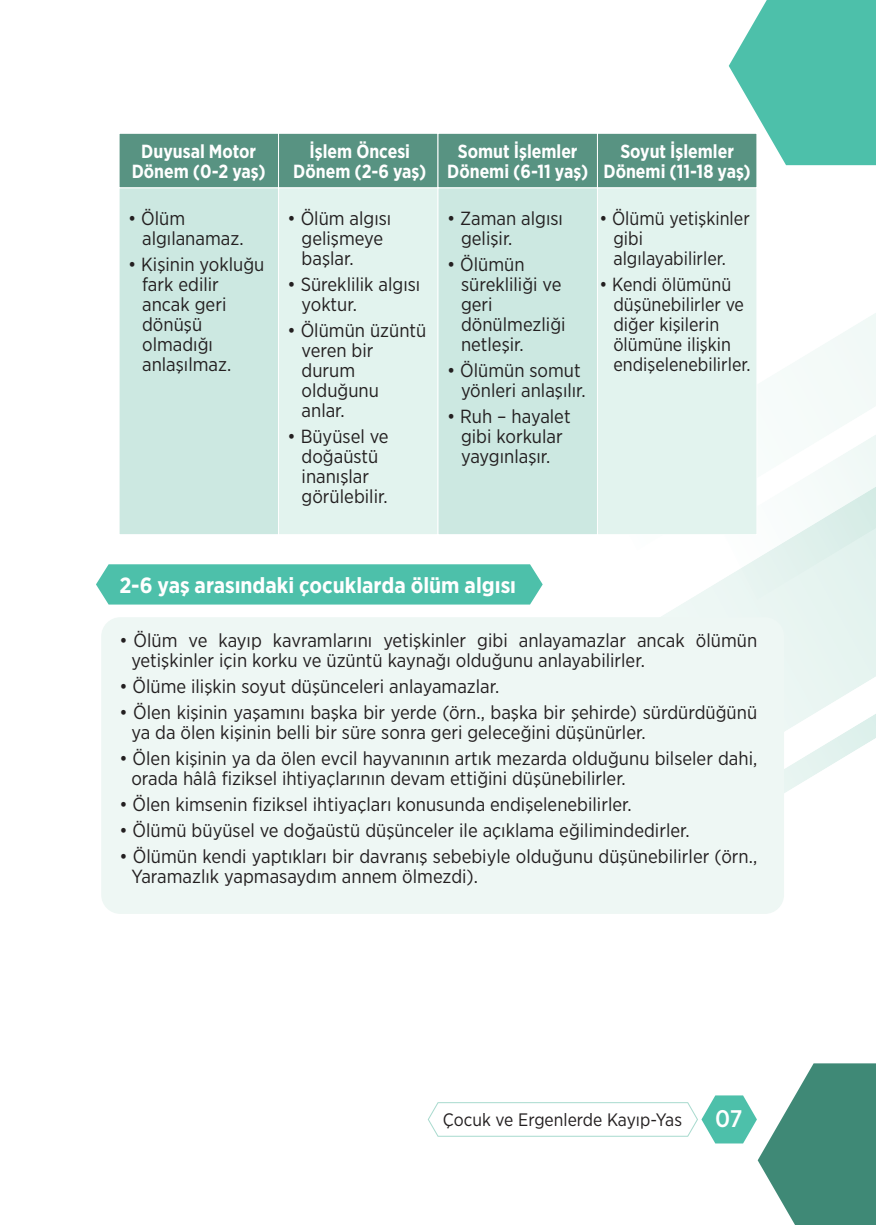
<style>
.page{position:relative;width:876px;height:1225px;background:#fff}
.page>*{position:absolute;margin:0;border:0;box-sizing:border-box;transform-origin:0 0}
.t1{font:500 24px "Gotham Narrow";color:#fff}
.t2{font:700 22px "Gotham Narrow";color:#fff}
.t3{font:19px/20px "Gotham Narrow";color:#231f20}
.t4{font:700 19px/20px "Gotham Narrow";color:#fff;text-align:center;scale:.95 1}
.t5{font:18px "Gotham Narrow";color:#231f20}
</style>
<div class="page">
<svg style="left:799px;top:313px;width:77px;height:173px;fill:#f4faf8"></svg>
<svg style="left:444px;top:486px;width:432px;height:307px"></svg>
<svg style="left:427px;top:1063px;width:449px;height:162px"></svg>
<svg style="left:729px;top:0;width:147px;height:165px;background:#64c8b5"></svg>
<div style="left:101px;top:617px;width:683px;height:297px;background:#eef7f4;border-radius:19px"></div>
<div style="left:96px;top:564px;width:447px;height:40px;background:#4dc0aa"></div>
<div style="left:119px;top:187px;width:160px;height:348px;background:#cce8e1;border:1px solid #fff"></div>
<div style="left:278px;top:187px;width:160px;height:348px;background:#e2f3ee;border:1px solid #fff"></div>
<div style="left:438px;top:187px;width:160px;height:348px;background:#cce8e1;border:1px solid #fff"></div>
<div style="left:597px;top:187px;width:160px;height:348px;background:#e2f3ee;border:1px solid #fff"></div>
<div style="left:119px;top:133px;width:160px;height:55px;background:#589382;border:1px solid #fff"></div>
<div style="left:278px;top:133px;width:160px;height:55px;background:#589382;border:1px solid #fff"></div>
<div style="left:438px;top:133px;width:160px;height:55px;background:#589382;border:1px solid #fff"></div>
<div style="left:597px;top:133px;width:160px;height:55px;background:#589382;border:1px solid #fff"></div>
<p class="t4" style="left:132px;top:141px;width:143px">Duyusal Motor<br>Dönem (0-2 yaş)</p>
<p class="t4" style="left:293px;top:141px;width:142px">İşlem Öncesi<br>Dönem (2-6 yaş)</p>
<p class="t4" style="left:447px;top:141px;width:150px">Somut İşlemler<br>Dönemi (6-11 yaş)</p>
<p class="t4" style="left:603px;top:141px;width:157px">Soyut İşlemler<br>Dönemi (11-18 yaş)</p>
<p class="t3" style="left:142px;top:209px;width:103px;text-indent:-14px">• Ölüm algılanamaz.</p>
<p class="t3" style="left:142px;top:255px;width:124px;text-indent:-14px">• Kişinin yokluğu fark edilir ancak geri dönüşü olmadığı anlaşılmaz.</p>
<p class="t3" style="left:302px;top:209px;width:91px;text-indent:-14px">• Ölüm algısı gelişmeye başlar.</p>
<p class="t3" style="left:302px;top:275px;width:120px;text-indent:-14px">• Süreklilik algısı yoktur.</p>
<p class="t3" style="left:302px;top:321px;width:126px;text-indent:-14px">• Ölümün üzüntü veren bir durum olduğunu anlar.</p>
<p class="t3" style="left:302px;top:427px;width:89px;text-indent:-14px">• Büyüsel ve doğaüstü inanışlar görülebilir.</p>
<p class="t3" style="left:461px;top:209px;width:103px;text-indent:-14px">• Zaman algısı gelişir.</p>
<p class="t3" style="left:461px;top:255px;width:106px;text-indent:-14px">• Ölümün sürekliliği ve geri dönülmezliği netleşir.</p>
<p class="t3" style="left:447px;top:361px;width:140px;text-align:right">• Ölümün somut yönleri anlaşılır.</p>
<p class="t3" style="left:447px;top:407px;width:125px;text-align:center">• Ruh – hayalet gibi korkular yaygınlaşır.</p>
<p class="t3" style="left:613px;top:209px;width:138px;text-indent:-14px">• Ölümü yetişkinler gibi algılayabilirler.</p>
<p class="t3" style="left:613px;top:275px;width:139px;text-indent:-14px">• Kendi ölümünü düşünebilirler ve diğer kişilerin ölümüne ilişkin endişelenebilirler.</p>
<p class="t2" style="left:119px;top:573px;width:398px">2-6 yaş arasındaki çocuklarda ölüm algısı</p>
<p class="t3" style="left:131px;top:630px;width:627px;text-indent:-12px">• Ölüm ve kayıp kavramlarını yetişkinler gibi anlayamazlar ancak ölümün yetişkinler için korku ve üzüntü kaynağı olduğunu anlayabilirler.</p>
<p class="t3" style="left:119px;top:676px;width:381px">• Ölüme ilişkin soyut düşünceleri anlayamazlar.</p>
<p class="t3" style="left:131px;top:702px;width:627px;text-indent:-12px">• Ölen kişinin yaşamını başka bir yerde (örn., başka bir şehirde) sürdürdüğünü ya da ölen kişinin belli bir süre sonra geri geleceğini düşünürler.</p>
<p class="t3" style="left:131px;top:748px;width:627px;text-indent:-12px">• Ölen kişinin ya da ölen evcil hayvanının artık mezarda olduğunu bilseler dahi, orada hâlâ fiziksel ihtiyaçlarının devam ettiğini düşünebilirler.</p>
<p class="t3" style="left:119px;top:794px;width:514px">• Ölen kimsenin fiziksel ihtiyaçları konusunda endişelenebilirler.</p>
<p class="t3" style="left:119px;top:820px;width:572px">• Ölümü büyüsel ve doğaüstü düşünceler ile açıklama eğilimindedirler.</p>
<p class="t3" style="left:131px;top:846px;width:627px;text-indent:-12px">• Ölümün kendi yaptıkları bir davranış sebebiyle olduğunu düşünebilirler (örn.,<br>Yaramazlık yapmasaydım annem ölmezdi).</p>
<p class="t5" style="left:443px;top:1111px;width:241px">Çocuk ve Ergenlerde Kayıp-Yas</p>
<p class="t1" style="left:715px;top:1107px;width:29px">07</p>
</div>
